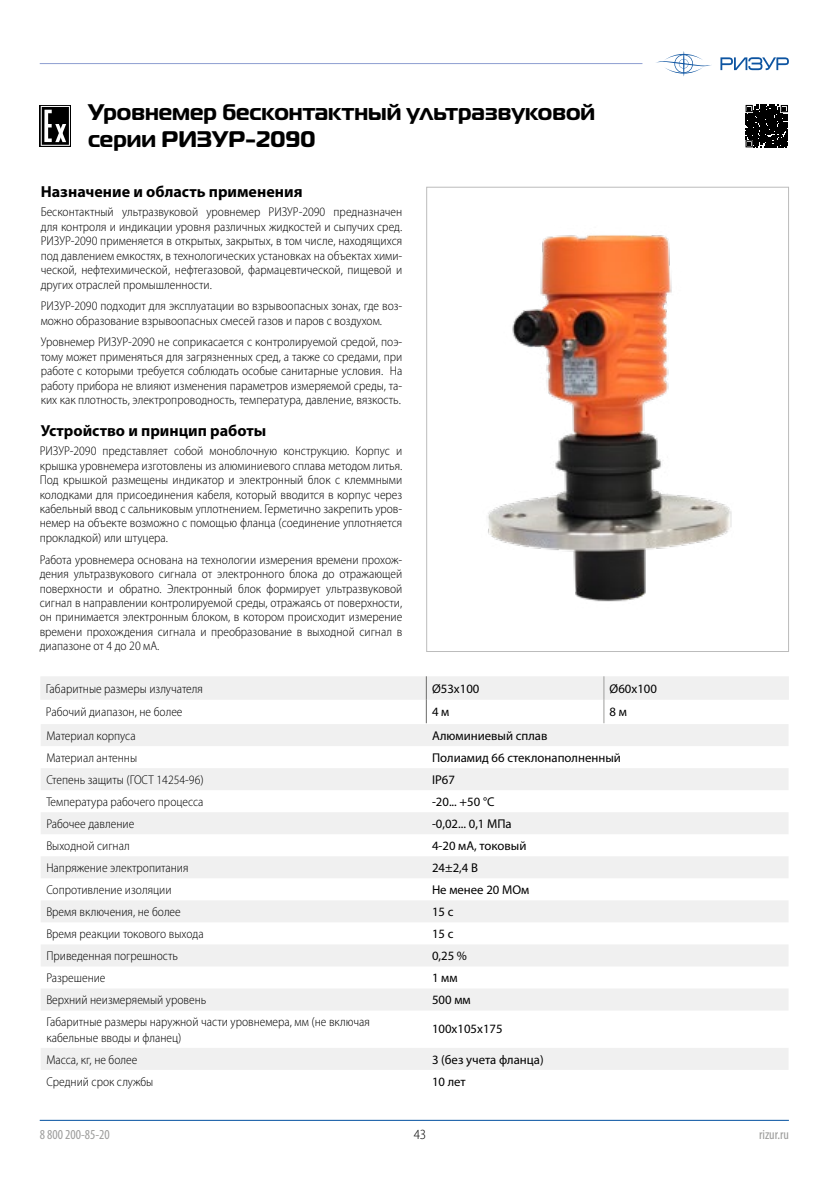
<style>
.page{position:relative;width:840px;height:1191px;background:#fff}
.page>*{position:absolute;margin:0;border:0;box-sizing:border-box;transform-origin:0 0}
.t1{font:700 22.6px/27px "Magistral";color:#000}
.t2{font:700 16px "Myriad Pro";color:#000}
.t3{font:300 semi-condensed 14px "Myriad Pro";color:#000}
.t4{font:condensed 13.8px "Myriad Pro";color:#9d9d9c}
.t5{font:condensed 13.6px "Myriad Pro";color:#9d9d9c}
.t6{font:300 semi-condensed 12.8px/14.4px "Myriad Pro";color:#000;text-align:justify}
.t7{font:12.8px "Myriad Pro";color:#000}
</style>
<div class="page">
<hr style="left:40px;top:63px;width:602px;height:1px;background:#8e9ed1">
<hr style="left:40px;top:1120px;width:748px;height:1px;background:#004f9f">
<svg style="left:656px;top:54px;width:55px;height:20px"></svg>
<hr style="left:682px;top:51px;width:2px;height:25px;background:#0d54a1;border-radius:50%">
<svg style="left:720px;top:57px;width:68px;height:13px"></svg>
<svg style="left:41px;top:724px;width:747px;height:346px"></svg>
<div style="left:41px;top:988px;width:747px;height:22px;background:#f0f0f0"></div>
<svg style="left:40px;top:676px;width:748px;height:47px"></svg>
<img style="left:488px;top:235px;width:244px;height:367px">
<svg style="left:40px;top:105px;width:31px;height:42px"></svg>
<svg style="left:41px;top:106px;width:29px;height:40px"></svg>
<svg style="left:745px;top:105px;width:42px;height:42px;background:#1c1c1c"></svg>
<h1 class="t1" style="left:88px;top:99px;width:508px">Уровнемер бесконтактный ультразвуковой серии РИЗУР-2090</h1>
<p class="t2" style="left:41px;top:181px;width:263px">Назначение и область применения</p>
<p class="t6" style="left:41px;top:205px;width:363px">Бесконтактный ультразвуковой уровнемер РИЗУР-2090 предназначен для контроля и индикации уровня различных жидкостей и сыпучих сред.<br>РИЗУР-2090 применяется в открытых, закрытых, в том числе, находящихся под давлением емкостях, в технологических установках на объектах хими&shy;ческой, нефтехимической, нефтегазовой, фармацевтической, пищевой и других отраслей промышленности.</p>
<p class="t6" style="left:41px;top:299px;width:363px">РИЗУР-2090 подходит для эксплуатации во взрывоопасных зонах, где воз&shy;можно образование взрывоопасных смесей газов и паров с воздухом.</p>
<p class="t6" style="left:41px;top:335px;width:363px">Уровнемер РИЗУР-2090 не соприкасается с контролируемой средой, поэ&shy;тому может применяться для загрязненных сред, а также со средами, при работе с которыми требуется соблюдать особые санитарные условия. На работу прибора не влияют изменения параметров измеряемой среды, та&shy;ких как плотность, электропроводность, температура, давление, вязкость.</p>
<p class="t6" style="left:40px;top:444px;width:364px">РИЗУР-2090 представляет собой моноблочную конструкцию. Корпус и крышка уровнемера изготовлены из алюминиевого сплава методом литья.<br>Под крышкой размещены индикатор и электронный блок с клеммными колодками для присоединения кабеля, который вводится в корпус через кабельный ввод с сальниковым уплотнением. Герметично закрепить уров&shy;немер на объекте возможно с помощью фланца (соединение уплотняется прокладкой) или штуцера.</p>
<p class="t6" style="left:40px;top:552px;width:364px">Работа уровнемера основана на технологии измерения времени прохож&shy;дения ультразвукового сигнала от электронного блока до отражающей поверхности и обратно. Электронный блок формирует ультразвуковой сигнал в направлении контролируемой среды, отражаясь от поверхности, он принимается электронным блоком, в котором происходит измерение времени прохождения сигнала и преобразование в выходной сигнал в диапазоне от 4 до 20 мА.</p>
<p class="t2" style="left:41px;top:420px;width:227px">Устройство и принцип работы</p>
<p class="t6" style="left:46px;top:682px;width:158px">Габаритные размеры излучателя</p>
<p class="t7" style="left:432px;top:681px;width:49px">Ø53х100</p>
<p class="t7" style="left:609px;top:681px;width:49px">Ø60х100</p>
<p class="t6" style="left:46px;top:705px;width:138px">Рабочий диапазон, не более</p>
<p class="t7" style="left:432px;top:704px;width:19px">4 м</p>
<p class="t7" style="left:609px;top:704px;width:19px">8 м</p>
<p class="t6" style="left:46px;top:728px;width:91px">Материал корпуса</p>
<p class="t7" style="left:432px;top:727px;width:117px">Алюминиевый сплав</p>
<p class="t6" style="left:46px;top:750px;width:92px">Материал антенны</p>
<p class="t7" style="left:432px;top:749px;width:190px">Полиамид 66 стеклонаполненный</p>
<p class="t6" style="left:46px;top:772px;width:159px">Степень защиты (ГОСТ 14254-96)</p>
<p class="t7" style="left:432px;top:771px;width:24px">IP67</p>
<p class="t6" style="left:46px;top:794px;width:158px">Температура рабочего процесса</p>
<p class="t7" style="left:432px;top:793px;width:64px">-20... +50 °С</p>
<p class="t6" style="left:46px;top:817px;width:89px">Рабочее давление</p>
<p class="t7" style="left:432px;top:816px;width:81px">-0,02... 0,1 МПа</p>
<p class="t6" style="left:46px;top:839px;width:85px">Выходной сигнал</p>
<p class="t7" style="left:432px;top:838px;width:96px">4-20 мА, токовый</p>
<p class="t6" style="left:46px;top:861px;width:144px">Напряжение электропитания</p>
<p class="t7" style="left:432px;top:860px;width:47px">24±2,4 В</p>
<p class="t6" style="left:46px;top:883px;width:127px">Сопротивление изоляции</p>
<p class="t7" style="left:432px;top:882px;width:99px">Не менее 20 МОм</p>
<p class="t6" style="left:46px;top:905px;width:136px">Время включения, не более</p>
<p class="t7" style="left:432px;top:904px;width:23px">15 с</p>
<p class="t6" style="left:46px;top:927px;width:159px">Время реакции токового выхода</p>
<p class="t7" style="left:432px;top:926px;width:23px">15 с</p>
<p class="t6" style="left:46px;top:949px;width:133px">Приведенная погрешность</p>
<p class="t7" style="left:432px;top:948px;width:37px">0,25 %</p>
<p class="t6" style="left:46px;top:971px;width:61px">Разрешение</p>
<p class="t7" style="left:432px;top:970px;width:27px">1 мм</p>
<p class="t6" style="left:46px;top:993px;width:161px">Верхний неизмеряемый уровень</p>
<p class="t7" style="left:432px;top:992px;width:40px">500 мм</p>
<p class="t6" style="left:46px;top:1014px;width:325px;line-height:15.2px">Габаритные размеры наружной части уровнемера, мм (не включая кабельные вводы и фланец)</p>
<p class="t7" style="left:432px;top:1021px;width:72px">100х105х175</p>
<p class="t6" style="left:46px;top:1052px;width:92px">Масса, кг, не более</p>
<p class="t7" style="left:432px;top:1051px;width:113px">3 (без учета фланца)</p>
<p class="t6" style="left:46px;top:1074px;width:108px">Средний срок службы</p>
<p class="t7" style="left:432px;top:1073px;width:35px">10 лет</p>
<p class="t4" style="left:40px;top:1126px;width:71px">8 800 200-85-20</p>
<p class="t3" style="left:413px;top:1126px;width:14px">43</p>
<p class="t5" style="left:758px;top:1126px;width:31px">rizur.ru</p>
</div>
